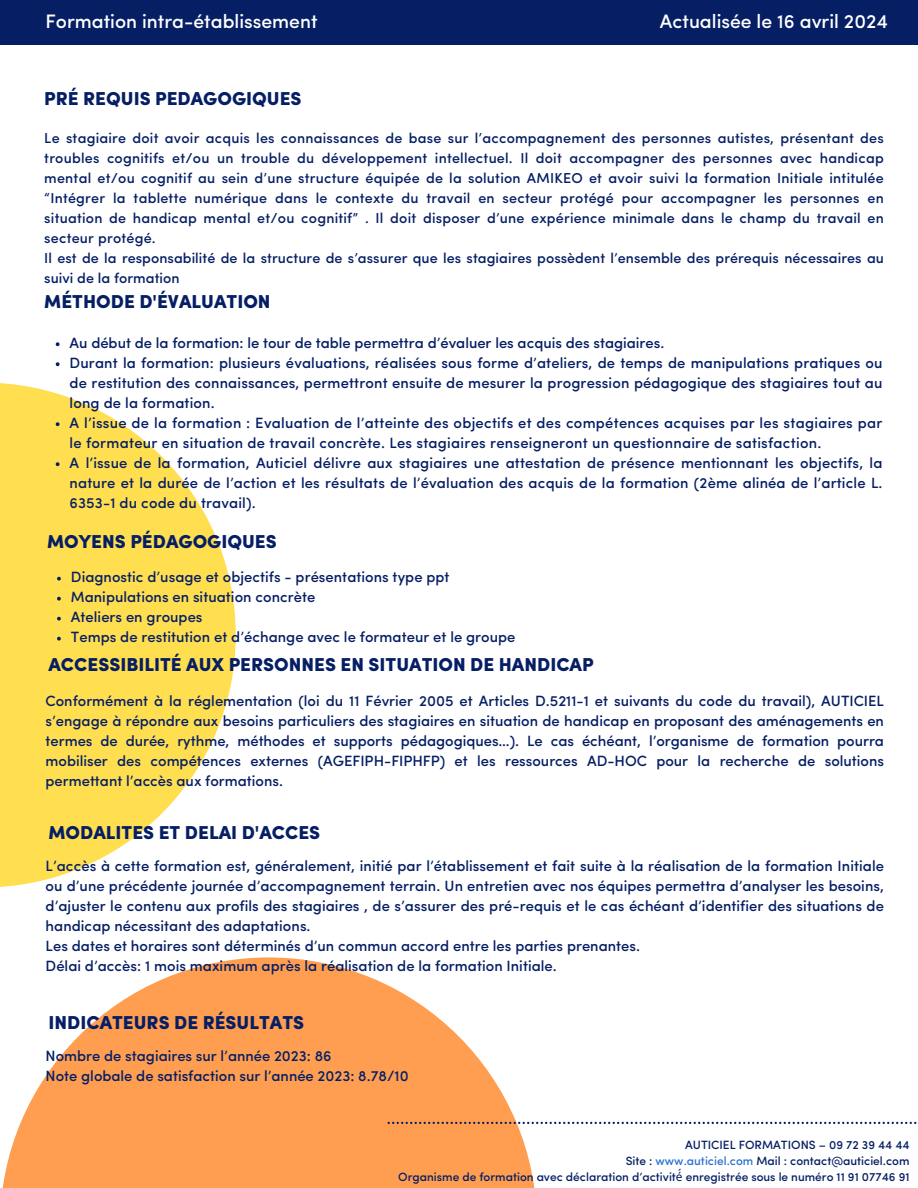
<style>
.page{position:relative;width:918px;height:1188px;background:#fff}
.page>*{position:absolute;margin:0;border:0;box-sizing:border-box;transform-origin:0 0}
.t1{font:500 19.5px "Sofia Pro";color:#fff}
.t2{font:900 18.75px "Sofia Pro";color:#051e64}
.t3{font:500 14.85px/20px "Sofia Pro";letter-spacing:.005em;color:#051e64}
.t4{font:500 14.4px/20px "Sofia Pro";letter-spacing:.015em;color:#051e64}
.t5{font:500 12px/16px "Sofia Pro";color:#051e64;text-align:right}
.s1{color:#2b73d1}
.s2{font-family:"Noto Sans";font-weight:400}
</style>
<div class="page">
<div style="left:0;top:0;width:918px;height:45px;background:#051e64"></div>
<svg style="left:2px;top:957px;width:535px;height:231px;fill:#ff9e50"></svg>
<svg style="left:388px;top:1122px;width:528px;height:2px"></svg>
<svg style="left:0;top:383px;width:236px;height:504px;fill:#ffde50"></svg>
<svg style="left:56px;top:342px;width:4px;height:4px"></svg>
<svg style="left:56px;top:362px;width:4px;height:4px"></svg>
<svg style="left:56px;top:422px;width:4px;height:4px"></svg>
<svg style="left:56px;top:462px;width:4px;height:4px"></svg>
<svg style="left:57px;top:577px;width:4px;height:4px"></svg>
<svg style="left:57px;top:597px;width:4px;height:4px"></svg>
<svg style="left:57px;top:617px;width:4px;height:4px"></svg>
<svg style="left:57px;top:637px;width:4px;height:4px"></svg>
<h1 class="t1" style="left:46px;top:13px;width:274px">Formation intra-établissement</h1>
<h1 class="t1" style="left:660px;top:13px;width:230px">Actualisée le 16 avril 2024</h1>
<p class="t2" style="left:44px;top:91px;width:259px">PRÉ REQUIS PEDAGOGIQUES</p>
<p class="t4" style="left:44px;top:130px;width:841px">Le stagiaire doit avoir acquis les connaissances de base sur l’accompagnement des personnes autistes, présentant des troubles cognitifs et/ou un trouble du développement intellectuel. Il doit accompagner des personnes avec handicap mental et/ou cognitif au sein d’une structure équipée de la solution AMIKEO et avoir suivi la formation Initiale intitulée “Intégrer la tablette numérique dans le contexte du travail en secteur protégé pour accompagner les personnes en situation de handicap mental et/ou cognitif” . Il doit disposer d’une expérience minimale dans le champ du travail en secteur protégé.<br>Il est de la responsabilité de la structure de s’assurer que les stagiaires possèdent l’ensemble des prérequis nécessaires au suivi de la formation</p>
<p class="t2" style="left:44px;top:294px;width:228px">MÉTHODE D'ÉVALUATION</p>
<p class="t3" style="left:70px;top:334px;width:814px">Au début de la formation: le tour de table permettra d’évaluer les acquis des stagiaires.<br>Durant la formation: plusieurs évaluations, réalisées sous forme d’ateliers, de temps de manipulations pratiques ou de restitution des connaissances, permettront ensuite de mesurer la progression pédagogique des stagiaires tout au long de la formation.<br>A l’issue de la formation : Evaluation de l’atteinte des objectifs et des compétences acquises par les stagiaires par le formateur en situation de travail concrète. Les stagiaires renseigneront un questionnaire de satisfaction.<br>A l’issue de la formation, Auticiel délivre aux stagiaires une attestation de présence mentionnant les objectifs, la nature et la durée de l’action et les résultats de l’évaluation des acquis de la formation (2ème alinéa de l’article L.<br>6353-1 du code du travail).</p>
<p class="t2" style="left:47px;top:534px;width:231px">MOYENS PÉDAGOGIQUES</p>
<p class="t3" style="left:71px;top:569px;width:446px">Diagnostic d’usage et objectifs - présentations type ppt Manipulations en situation concrète<br>Ateliers en groupes<br>Temps de restitution et d’échange avec le formateur et le groupe</p>
<p class="t2" style="left:48px;top:657px;width:547px">ACCESSIBILITÉ AUX PERSONNES EN SITUATION DE HANDICAP</p>
<p class="t3" style="left:46px;top:692px;width:840px;text-align:justify">Conformément à la réglementation (loi du 11 Février 2005 et Articles D.5211-1 et suivants du code du travail), AUTICIEL s’engage à répondre aux besoins particuliers des stagiaires en situation de handicap en proposant des aménagements en termes de durée, rythme, méthodes et supports pédagogiques…). Le cas échéant, l’organisme de formation pourra mobiliser des compétences externes (AGEFIPH-FIPHFP) et les ressources AD-HOC pour la recherche de solutions permettant l’accès aux formations.</p>
<p class="t2" style="left:48px;top:825px;width:273px">MODALITES ET DELAI D'ACCES</p>
<p class="t3" style="left:46px;top:857px;width:840px">L’accès à cette formation est, généralement, initié par l’établissement et fait suite à la réalisation de la formation Initiale ou d’une précédente journée d’accompagnement terrain. Un entretien avec nos équipes permettra d’analyser les besoins, d’ajuster le contenu aux profils des stagiaires , de s’assurer des pré-requis et le cas échéant d’identifier des situations de handicap nécessitant des adaptations.<br>Les dates et horaires sont déterminés d’un commun accord entre les parties prenantes.<br>Délai d’accès: 1 mois maximum après la réalisation de la formation Initiale.</p>
<p class="t2" style="left:48px;top:1015px;width:257px">INDICATEURS DE RÉSULTATS</p>
<p class="t3" style="left:46px;top:1047px;width:365px">Nombre de stagiaires sur l’année 2023: 86<br>Note globale de satisfaction sur l’année 2023: 8.78/10</p>
<p class="t5" style="left:398px;top:1138px;width:513px">AUTICIEL FORMATIONS – 09 72 39 44 44<br>Site : <span class="s1">www.auticiel.com</span> Mail : contact@auticiel.com<br>Organisme de formation avec déclaration d’activit<span class="s2">é́</span> enregistrée sous le numéro 11 91 07746 91</p>
</div>
